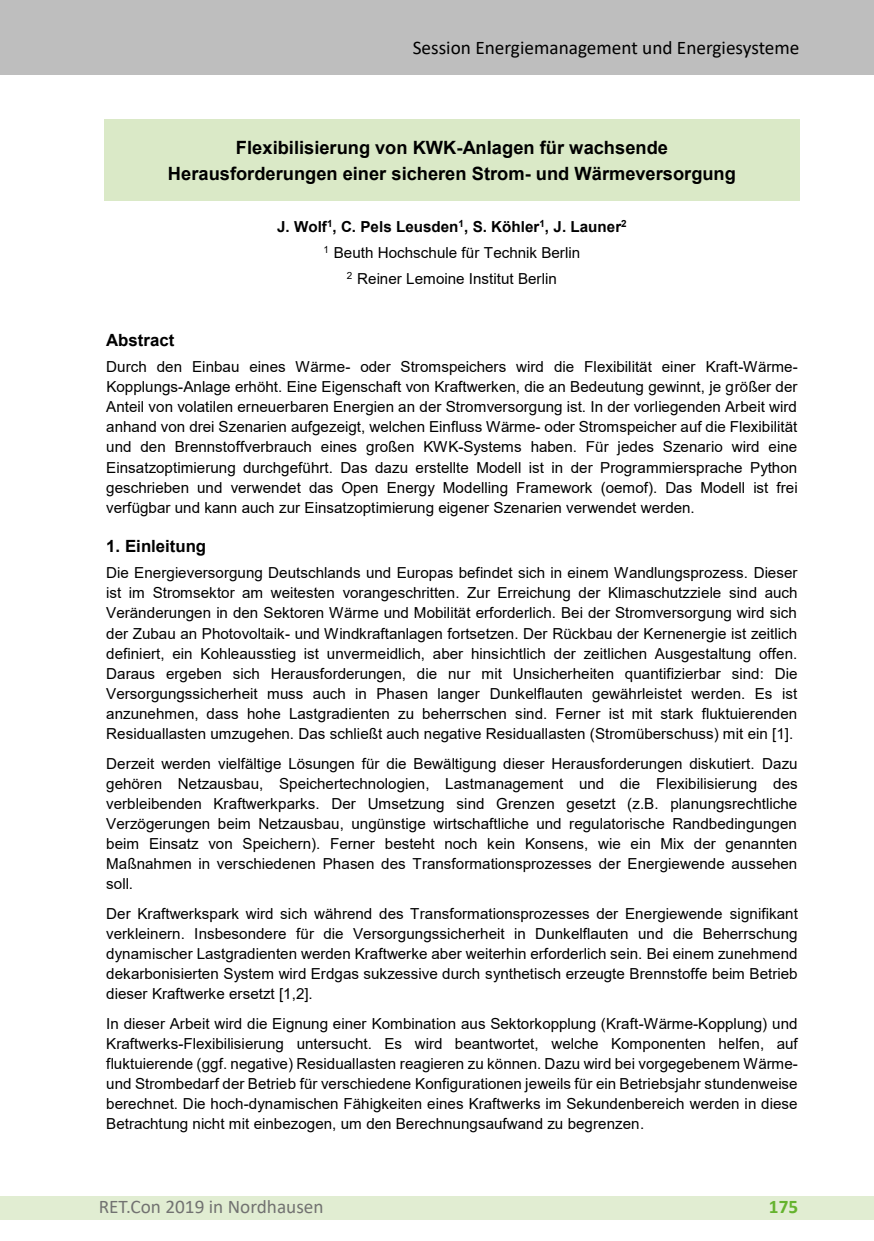
<style>
.page{position:relative;width:874px;height:1241px;background:#fff}
.page>*{position:absolute;margin:0;border:0;box-sizing:border-box;transform-origin:0 0}
.t1{font:19.25px "Calibri";color:#000}
.t2{font:19.25px "Calibri";color:#727271}
.t3{font:700 19.25px "Calibri";color:#65b32e}
.t4{font:700 18.2px/25.9px "Arial";color:#000;text-align:center}
.t5{font:700 16.8px "Arial";color:#000}
.t6{font:15.22px/20.1px "Arial";color:#000;text-align:justify}
.s1{font-weight:700}
</style>
<div class="page">
<div style="left:0;top:1196px;width:873px;height:23px;background:#e1edd2"></div>
<div style="left:0;top:0;width:873px;height:74px;background:#bebebe"></div>
<div style="left:104px;top:119px;width:695px;height:81px;background:#dae9c7"></div>
<p class="t1" style="left:412px;top:34px;width:388px">Session Energiemanagement und Energiesysteme</p>
<p class="t4" style="left:168px;top:135px;width:569px">Flexibilisierung von KWK-Anlagen für wachsende<br>Herausforderungen einer sicheren Strom- und Wärmeversorgung</p>
<p class="t6" style="left:277px;top:213px;width:351px;line-height:25.9px;text-align:center"><span class="s1">J. Wolf</span><sup>1</sup><span class="s1">, C. Pels Leusden</span><sup>1</sup><span class="s1">, S. Köhler</span><sup>1</sup><span class="s1">, J. Launer</span><sup>2<br></sup><sup>1</sup> Beuth Hochschule für Technik Berlin<br><sup>2</sup> Reiner Lemoine Institut Berlin</p>
<p class="t5" style="left:106px;top:328px;width:69px">Abstract</p>
<p class="t6" style="left:106px;top:356px;width:692px">Durch den Einbau eines Wärme- oder Stromspeichers wird die Flexibilität einer Kraft-Wärme-Kopplungs-Anlage erhöht. Eine Eigenschaft von Kraftwerken, die an Bedeutung gewinnt, je größer der Anteil von volatilen erneuerbaren Energien an der Stromversorgung ist. In der vorliegenden Arbeit wird anhand von drei Szenarien aufgezeigt, welchen Einfluss Wärme- oder Stromspeicher auf die Flexibilität und den Brennstoffverbrauch eines großen KWK-Systems haben. Für jedes Szenario wird eine Einsatzoptimierung durchgeführt. Das dazu erstellte Modell ist in der Programmiersprache Python geschrieben und verwendet das Open Energy Modelling Framework (oemof). Das Modell ist frei verfügbar und kann auch zur Einsatzoptimierung eigener Szenarien verwendet werden.</p>
<p class="t5" style="left:106px;top:534px;width:101px">1. Einleitung</p>
<p class="t6" style="left:106px;top:562px;width:692px">Die Energieversorgung Deutschlands und Europas befindet sich in einem Wandlungsprozess. Dieser ist im Stromsektor am weitesten vorangeschritten. Zur Erreichung der Klimaschutzziele sind auch Veränderungen in den Sektoren Wärme und Mobilität erforderlich. Bei der Stromversorgung wird sich der Zubau an Photovoltaik- und Windkraftanlagen fortsetzen. Der Rückbau der Kernenergie ist zeitlich definiert, ein Kohleausstieg ist unvermeidlich, aber hinsichtlich der zeitlichen Ausgestaltung offen.<br>Daraus ergeben sich Herausforderungen, die nur mit Unsicherheiten quantifizierbar sind: Die Versorgungssicherheit muss auch in Phasen langer Dunkelflauten gewährleistet werden. Es ist anzunehmen, dass hohe Lastgradienten zu beherrschen sind. Ferner ist mit stark fluktuierenden Residuallasten umzugehen. Das schließt auch negative Residuallasten (Stromüberschuss) mit ein [1].</p>
<p class="t6" style="left:106px;top:753px;width:692px">Derzeit werden vielfältige Lösungen für die Bewältigung dieser Herausforderungen diskutiert. Dazu gehören Netzausbau, Speichertechnologien, Lastmanagement und die Flexibilisierung des verbleibenden Kraftwerkparks. Der Umsetzung sind Grenzen gesetzt (z.B. planungsrechtliche Verzögerungen beim Netzausbau, ungünstige wirtschaftliche und regulatorische Randbedingungen beim Einsatz von Speichern). Ferner besteht noch kein Konsens, wie ein Mix der genannten Maßnahmen in verschiedenen Phasen des Transformationsprozesses der Energiewende aussehen soll.</p>
<p class="t6" style="left:106px;top:903px;width:692px">Der Kraftwerkspark wird sich während des Transformationsprozesses der Energiewende signifikant verkleinern. Insbesondere für die Versorgungssicherheit in Dunkelflauten und die Beherrschung dynamischer Lastgradienten werden Kraftwerke aber weiterhin erforderlich sein. Bei einem zunehmend dekarbonisierten System wird Erdgas sukzessive durch synthetisch erzeugte Brennstoffe beim Betrieb dieser Kraftwerke ersetzt [1,2].</p>
<p class="t6" style="left:106px;top:1012px;width:692px">In dieser Arbeit wird die Eignung einer Kombination aus Sektorkopplung (Kraft-Wärme-Kopplung) und Kraftwerks-Flexibilisierung untersucht. Es wird beantwortet, welche Komponenten helfen, auf fluktuierende (ggf. negative) Residuallasten reagieren zu können. Dazu wird bei vorgegebenem Wärme&shy;und Strombedarf der Betrieb für verschiedene Konfigurationen jeweils für ein Betriebsjahr stundenweise berechnet. Die hoch-dynamischen Fähigkeiten eines Kraftwerks im Sekundenbereich werden in diese Betrachtung nicht mit einbezogen, um den Berechnungsaufwand zu begrenzen.</p>
<p class="t2" style="left:99px;top:1193px;width:226px">RET.Con 2019 in Nordhausen</p>
<p class="t3" style="left:768px;top:1192px;width:31px">175</p>
</div>
